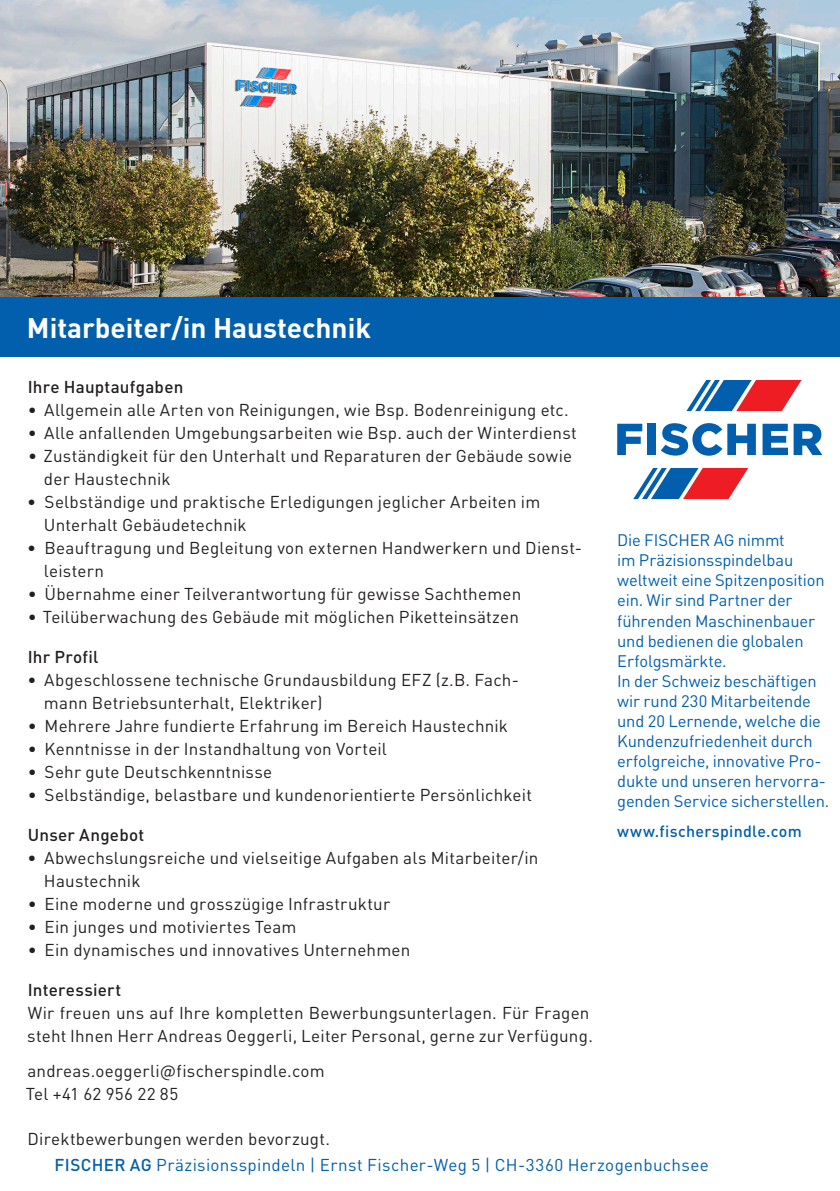
<style>
.page{position:relative;width:840px;height:1191px;background:#fff}
.page>*{position:absolute;margin:0;border:0;box-sizing:border-box;transform-origin:0 0}
.Stelle{font:700 28px "DIN Pro";color:#fff}
.gt{font:17px/23px "DIN Pro";letter-spacing:.015em;color:#231f20}
.t1{font:17px "DIN Pro";letter-spacing:.02em;color:#015fae}
.gt-2{font:500 17px "DIN Pro";letter-spacing:.015em;color:#231f20}
.Fliesstext{font:16.4px/20px "DIN Pro";letter-spacing:-.01em;color:#015fae}
.Fliesstext-2{font:500 16px "DIN Pro";letter-spacing:.015em;color:#015fae}
.s1{font-weight:500}
</style>
<div class="page">
<img style="left:0;top:0;width:839px;height:298px">
<div style="left:0;top:298px;width:839px;height:59px;background:#015fae"></div>
<svg style="left:617px;top:424px;width:25px;height:31px"></svg>
<div style="left:647px;top:424px;width:9px;height:31px;background:#015fae"></div>
<svg style="left:661px;top:423px;width:94px;height:33px"></svg>
<svg style="left:762px;top:424px;width:25px;height:31px"></svg>
<svg style="left:793px;top:424px;width:29px;height:31px"></svg>
<svg style="left:686px;top:380px;width:115px;height:31px"></svg>
<svg style="left:633px;top:468px;width:114px;height:31px"></svg>
<p class="Stelle" style="left:27px;top:305px;width:345px">Mitarbeiter/in Haustechnik</p>
<p class="gt-2" style="left:28px;top:373px;width:157px">Ihre Hauptaufgaben</p>
<p class="gt" style="left:28px;top:397px;width:542px">• Allgemein alle Arten von Reinigungen, wie Bsp. Bodenreinigung etc.</p>
<p class="gt" style="left:28px;top:420px;width:550px">• Alle anfallenden Umgebungsarbeiten wie Bsp. auch der Winterdienst</p>
<p class="gt" style="left:44px;top:443px;width:529px;text-indent:-16px">• Zuständigkeit für den Unterhalt und Reparaturen der Gebäude sowie der Haustechnik</p>
<p class="gt" style="left:44px;top:489px;width:497px;text-indent:-17px">• Selbständige und praktische Erledigungen jeglicher Arbeiten im<br>Unterhalt Gebäudetechnik</p>
<p class="gt" style="left:44px;top:535px;width:539px;text-indent:-17px">• Beauftragung und Begleitung von externen Handwerkern und Dienst&shy;leistern</p>
<p class="gt" style="left:28px;top:581px;width:495px">• Übernahme einer Teilverantwortung für gewisse Sachthemen</p>
<p class="gt" style="left:28px;top:604px;width:492px">• Teilüberwachung des Gebäude mit möglichen Piketteinsätzen</p>
<p class="gt-2" style="left:28px;top:643px;width:72px">Ihr Profil</p>
<p class="gt" style="left:44px;top:667px;width:476px;text-indent:-16px">• Abgeschlossene technische Grundausbildung EFZ (z.B. Fach&shy;mann Betriebsunterhalt, Elektriker)</p>
<p class="gt" style="left:28px;top:713px;width:481px">• Mehrere Jahre fundierte Erfahrung im Bereich Haustechnik</p>
<p class="gt" style="left:28px;top:736px;width:360px">• Kenntnisse in der Instandhaltung von Vorteil</p>
<p class="gt" style="left:28px;top:759px;width:246px">• Sehr gute Deutschkenntnisse</p>
<p class="gt" style="left:28px;top:782px;width:505px">• Selbständige, belastbare und kundenorientierte Persönlichkeit</p>
<p class="gt-2" style="left:28px;top:821px;width:118px">Unser Angebot</p>
<p class="gt" style="left:44px;top:845px;width:495px;text-indent:-16px">• Abwechslungsreiche und vielseitige Aufgaben als Mitarbeiter/in<br>Haustechnik</p>
<p class="gt" style="left:28px;top:891px;width:364px">• Eine moderne und grosszügige Infrastruktur</p>
<p class="gt" style="left:28px;top:914px;width:270px">• Ein junges und motiviertes Team</p>
<p class="gt" style="left:28px;top:937px;width:384px">• Ein dynamisches und innovatives Unternehmen</p>
<p class="gt-2" style="left:28px;top:976px;width:95px">Interessiert</p>
<p class="gt" style="left:27px;top:1000px;width:567px">Wir freuen uns auf Ihre kompletten Bewerbungsunterlagen. Für Fragen steht Ihnen Herr Andreas Oeggerli, Leiter Personal, gerne zur Verfügung.</p>
<p class="gt" style="left:27px;top:1057px;width:299px">andreas.oeggerli@fischerspindle.com</p>
<p class="gt" style="left:26px;top:1080px;width:154px">Tel +41 62 956 22 85</p>
<p class="gt" style="left:28px;top:1126px;width:304px">Direktbewerbungen werden bevorzugt.</p>
<p class="Fliesstext" style="left:617px;top:529px;width:213px">Die FISCHER AG nimmt<br>im Präzisionsspindelbau weltweit eine Spitzenposition ein. Wir sind Partner der führenden Maschinenbauer und bedienen die globalen<br>Erfolgsmärkte.<br>In der Schweiz beschäftigen wir rund 230 Mitarbeitende und 20 Lernende, welche die<br>Kundenzufriedenheit durch erfolgreiche, innovative Pro&shy;dukte und unseren hervorra&shy;genden Service sicherstellen.</p>
<p class="Fliesstext-2" style="left:617px;top:818px;width:186px">www.fischerspindle.com</p>
<p class="t1" style="left:54px;top:1151px;width:655px"><span class="s1">FISCHER AG</span> Präzisionsspindeln | Ernst Fischer-Weg 5 | CH-3360 Herzogenbuchsee</p>
</div>
